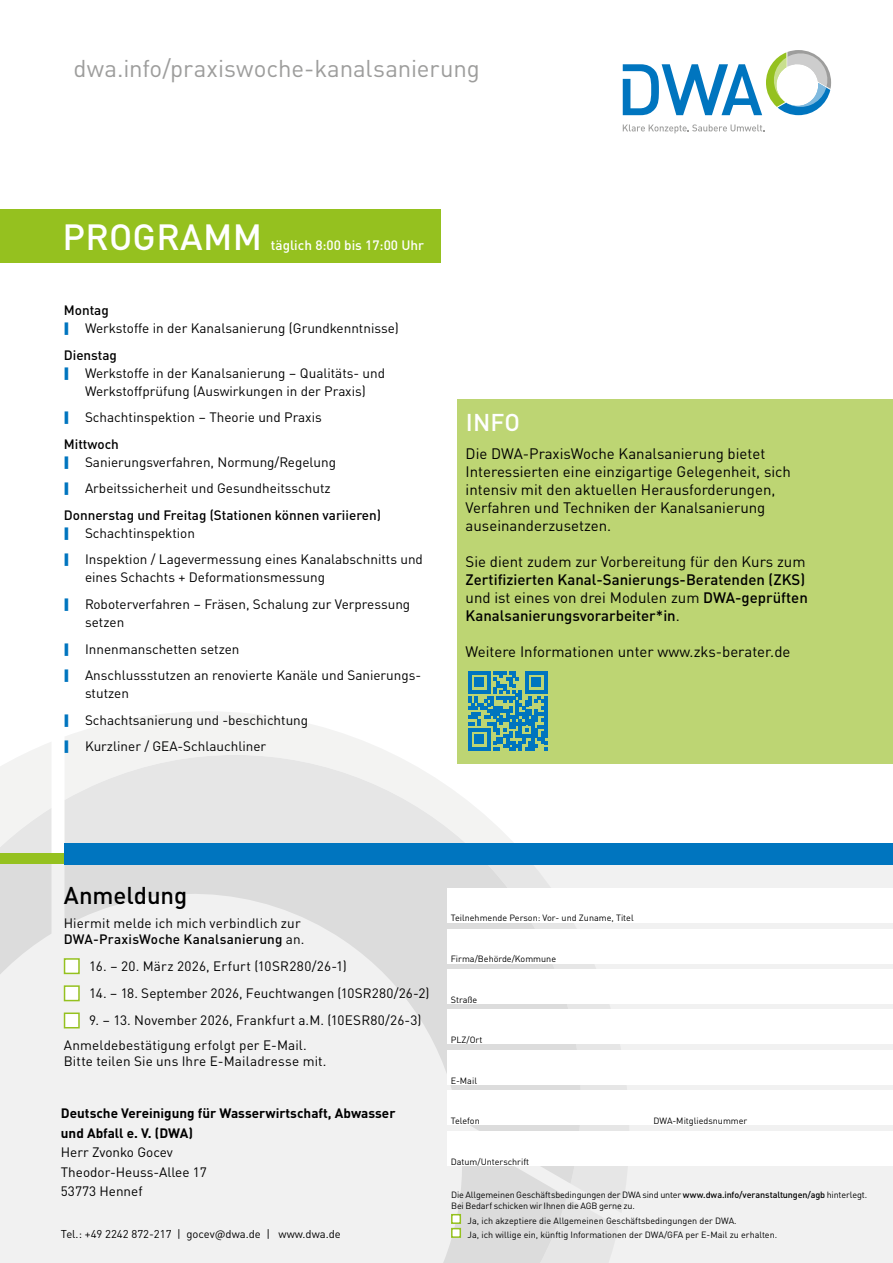
<style>
.page{position:relative;width:893px;height:1263px;background:#fff}
.page>*{position:absolute;margin:0;border:0;box-sizing:border-box;transform-origin:0 0}
.Head{font:500 36px "DINOT";letter-spacing:.01em;color:#fff}
.Ort_Datum_grau{font:24px "DINOT";letter-spacing:-.005em;color:#9d9d9c}
.t1{font:500 24px "DINOT";letter-spacing:-.005em;color:#000}
.Head-2{font:500 24px "DINOT";color:#fff}
.VA-Hinweise_Head_Merkblatt_Titel{font:15px/18px "DINOT";color:#000}
.VA-Hinweise_Head_Merkblatt_Titel-2{font:500 15px/18px "DINOT";color:#000}
.Anmeldesatz{font:13.5px/18px "DINOT";color:#000}
.Flietext_medium{font:500 13.5px "DINOT";color:#000}
.t2{font:700 13.5px/19.5px "DINOT";color:#000}
.Anmeldesatz-2{font:13.5px "DINOT";letter-spacing:.02em;color:#000}
.Head-3{font:500 13.5px "DINOT";color:#fff}
.t3{font:11.25px "DINOT";color:#000}
.t4{font:9px/10.8px "DINOT";color:#000}
.s1{font-weight:400}
.s2{font-weight:500}
</style>
<div class="page">
<div style="left:0;top:209px;width:440px;height:53px;background:#95c11f"></div>
<svg style="left:623px;top:124px;width:142px;height:9px"></svg>
<svg style="left:623px;top:50px;width:208px;height:65px"></svg>
<div style="left:0;top:864px;width:893px;height:399px;background:#f1f1f1"></div>
<div style="left:64px;top:843px;width:829px;height:21px;background:#0075bf"></div>
<div style="left:448px;top:889px;width:445px;height:34px;background:#fff"></div>
<div style="left:448px;top:929px;width:445px;height:34px;background:#fff"></div>
<div style="left:448px;top:969px;width:445px;height:34px;background:#fff"></div>
<div style="left:448px;top:1010px;width:445px;height:34px;background:#fff"></div>
<div style="left:448px;top:1091px;width:445px;height:34px;background:#fff"></div>
<div style="left:448px;top:1050px;width:445px;height:34px;background:#fff"></div>
<div style="left:448px;top:1131px;width:445px;height:34px;background:#fff"></div>
<div style="left:457px;top:400px;width:436px;height:364px;background:#bdd573"></div>
<svg style="left:0;top:671px;width:619px;height:592px"></svg>
<p class="Ort_Datum_grau" style="left:73px;top:50px;width:408px">dwa.info/praxiswoche-kanalsanierung</p>
<p class="Head" style="left:63px;top:209px;width:201px">PROGRAMM</p>
<p class="Head-3" style="left:271px;top:234px;width:155px">täglich 8:00 bis 17:00 Uhr</p>
<p class="Flietext_medium" style="left:64px;top:300px;width:47px">Montag</p>
<p class="Anmeldesatz" style="left:85px;top:319px;width:315px">Werkstoffe in der Kanalsanierung (Grundkenntnisse)</p>
<p class="Flietext_medium" style="left:64px;top:345px;width:55px">Dienstag</p>
<p class="Anmeldesatz" style="left:85px;top:363px;width:302px">Werkstoffe in der Kanalsanierung – Qualitäts- und<br>Werkstoffprüfung (Auswirkungen in der Praxis)</p>
<p class="Anmeldesatz" style="left:85px;top:408px;width:238px">Schachtinspektion – Theorie und Praxis</p>
<p class="Flietext_medium" style="left:64px;top:434px;width:57px">Mittwoch</p>
<p class="Anmeldesatz" style="left:85px;top:452px;width:253px">Sanierungsverfahren, Normung/Regelung</p>
<p class="Anmeldesatz" style="left:85px;top:479px;width:247px">Arbeitssicherheit und Gesundheitsschutz</p>
<p class="Flietext_medium" style="left:64px;top:505px;width:319px">Donnerstag und Freitag (Stationen können variieren)</p>
<p class="Anmeldesatz" style="left:85px;top:523px;width:111px">Schachtinspektion</p>
<p class="Anmeldesatz" style="left:85px;top:550px;width:339px">Inspektion / Lagevermessung eines Kanalabschnitts und eines Schachts + Deformationsmessung</p>
<p class="Anmeldesatz" style="left:85px;top:594px;width:327px">Roboterverfahren – Fräsen, Schalung zur Verpressung setzen</p>
<p class="Anmeldesatz" style="left:85px;top:639px;width:156px">Innenmanschetten setzen</p>
<p class="Anmeldesatz" style="left:85px;top:665px;width:338px">Anschlussstutzen an renovierte Kanäle und Sanierungs&shy;stutzen</p>
<p class="Anmeldesatz" style="left:85px;top:710px;width:225px">Schachtsanierung und -beschichtung</p>
<p class="Anmeldesatz" style="left:85px;top:736px;width:183px">Kurzliner / GEA-Schlauchliner</p>
<p class="Head-2" style="left:466px;top:404px;width:56px">INFO</p>
<p class="VA-Hinweise_Head_Merkblatt_Titel" style="left:466px;top:443px;width:327px">Die DWA-PraxisWoche Kanalsanierung bietet Interessierten eine einzigartige Gelegenheit, sich intensiv mit den aktuellen Herausforderungen, Verfahren und Techniken der Kanalsanierung auseinanderzusetzen.</p>
<p class="VA-Hinweise_Head_Merkblatt_Titel-2" style="left:466px;top:551px;width:344px"><span class="s1">Sie dient zudem zur Vorbereitung für den Kurs zum </span>Zertifizierten Kanal-Sanierungs-Beratenden (ZKS) <span class="s1">und ist eines von drei Modulen zum</span> DWA-geprüften Kanalsanierungsvorarbeiter*in<span class="s1">.</span></p>
<p class="VA-Hinweise_Head_Merkblatt_Titel" style="left:466px;top:641px;width:326px">Weitere Informationen unter www.zks-berater.de</p>
<p class="t1" style="left:64px;top:877px;width:125px">Anmeldung</p>
<p class="Anmeldesatz" style="left:64px;top:914px;width:242px;line-height:16.2px">Hiermit melde ich mich verbindlich zur<br><span class="s2">DWA-PraxisWoche Kanalsanierung</span> an.</p>
<p class="Anmeldesatz-2" style="left:89px;top:956px;width:259px">16. – 20. März 2026, Erfurt (10SR280/26-1)</p>
<p class="Anmeldesatz" style="left:89px;top:983px;width:342px">14. – 18. September 2026, Feuchtwangen (10SR280/26-2)</p>
<p class="Anmeldesatz" style="left:89px;top:1011px;width:334px">9. – 13. November 2026, Frankfurt a.M. (10ESR80/26-3)</p>
<p class="Anmeldesatz" style="left:64px;top:1036px;width:264px;line-height:16.2px">Anmeldebestätigung erfolgt per E-Mail.<br>Bitte teilen Sie uns Ihre E-Mailadresse mit.</p>
<p class="t2" style="left:61px;top:1102px;width:336px">Deutsche Vereinigung für Wasserwirtschaft, Abwasser und Abfall e. V. (DWA)</p>
<p class="Anmeldesatz" style="left:61px;top:1141px;width:148px;line-height:19.5px">Herr Zvonko Gocev<br>Theodor-Heuss-Allee 17<br>53773 Hennef</p>
<p class="t3" style="left:61px;top:1226px;width:281px">Tel.: +49 2242 872-217 | gocev@dwa.de | www.dwa.de</p>
<p class="t4" style="left:451px;top:912px;width:184px">Teilnehmende Person: Vor- und Zuname, Titel</p>
<p class="t4" style="left:451px;top:953px;width:107px">Firma/Behörde/Kommune</p>
<p class="t4" style="left:451px;top:993px;width:28px">Straße</p>
<p class="t4" style="left:451px;top:1034px;width:33px">PLZ/Ort</p>
<p class="t4" style="left:451px;top:1074px;width:28px">E-Mail</p>
<p class="t4" style="left:451px;top:1115px;width:30px">Telefon</p>
<p class="t4" style="left:653px;top:1115px;width:95px">DWA-Mitgliedsnummer</p>
<p class="t4" style="left:451px;top:1155px;width:80px">Datum/Unterschrift</p>
<p class="t4" style="left:451px;top:1189px;width:418px">Die Allgemeinen Geschäftsbedingungen der DWA sind unter <span class="s2">www.dwa.info/veranstaltungen/agb</span> hinterlegt.<br>Bei Bedarf schicken wir Ihnen die AGB gerne zu.</p>
<p class="t4" style="left:468px;top:1215px;width:271px">Ja, ich akzeptiere die Allgemeinen Geschäftsbedingungen der DWA.</p>
<p class="t4" style="left:468px;top:1228px;width:311px">Ja, ich willige ein, künftig Informationen der DWA/GFA per E-Mail zu erhalten.</p>
</div>
